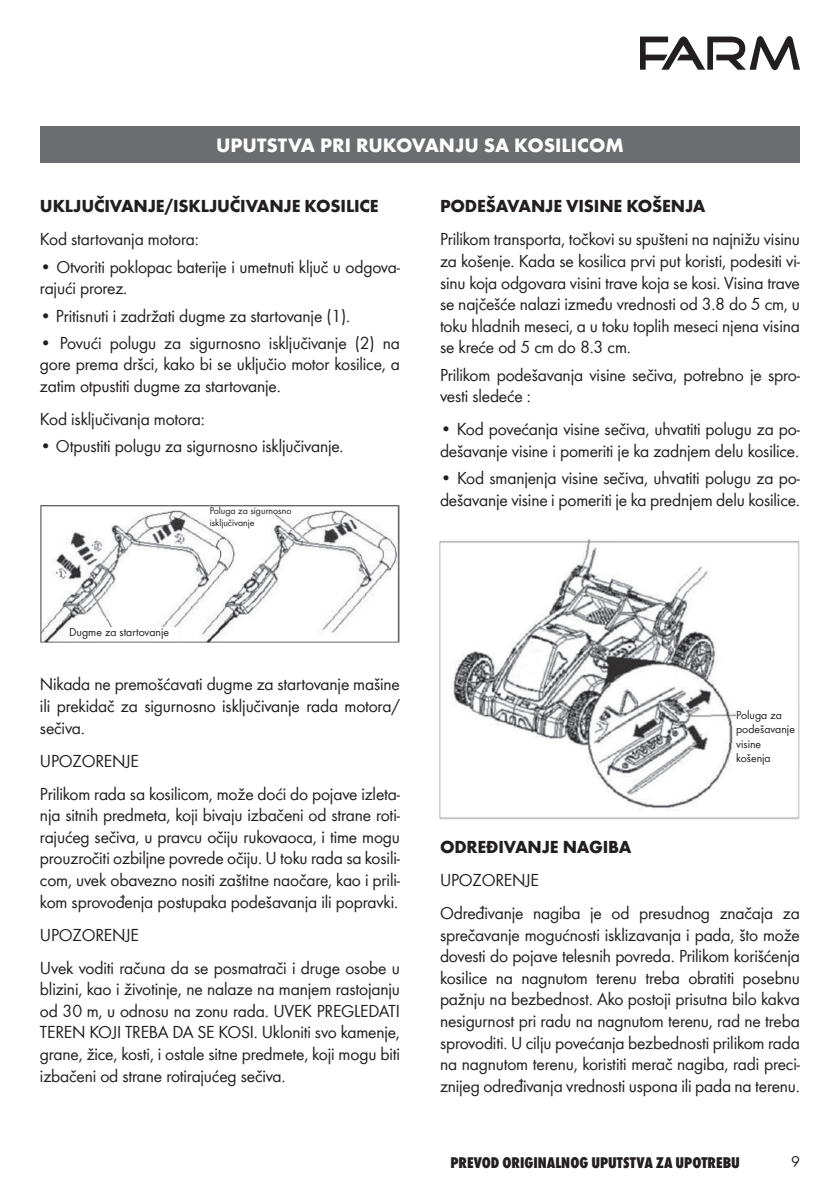
<style>
.page{position:relative;width:840px;height:1191px;background:#fff}
.page>*{position:absolute;margin:0;border:0;box-sizing:border-box;transform-origin:0 0}
.t1{font:700 20px "Wuerth";color:#fff}
.t2{font:18px/21.6px "Wuerth";letter-spacing:-.01em;color:#231f20}
.t3{font:700 18px "Wuerth";letter-spacing:-.01em;color:#231f20}
.t4{font:800 condensed 16px "Wuerth";color:#231f20}
.t5{font:16px "Wuerth";color:#231f20}
.t6{font:12px/14.4px "Wuerth";color:#231f20}
.t7{font:10px/12px "Wuerth";color:#231f20}
</style>
<div class="page">
<svg style="left:640px;top:36px;width:159px;height:34px"></svg>
<div style="left:40px;top:126px;width:759px;height:36px;background:#6c6d70"></div>
<img style="left:40px;top:505px;width:360px;height:137px">
<div style="left:214px;top:509px;width:57px;height:10px;background:#fff"></div>
<div style="left:69px;top:627px;width:108px;height:12px;background:#fff"></div>
<img style="left:440px;top:540px;width:359px;height:279px">
<div style="left:735px;top:710px;width:61px;height:57px;background:#fff"></div>
<p class="t1" style="left:216px;top:131px;width:409px">UPUTSTVA PRI RUKOVANJU SA KOSILICOM</p>
<p class="t3" style="left:40px;top:193px;width:340px">UKLJUČIVANJE/ISKLJUČIVANJE KOSILICE</p>
<p class="t2" style="left:40px;top:228px;width:160px">Kod startovanja motora:</p>
<p class="t2" style="left:40px;top:255px;width:361px">• Otvoriti poklopac baterije i umetnuti ključ u odgova&shy;rajući prorez.</p>
<p class="t2" style="left:40px;top:304px;width:311px">• Pritisnuti i zadržati dugme za startovanje (1).</p>
<p class="t2" style="left:40px;top:331px;width:361px;text-align:justify">• Povući polugu za sigurnosno isključivanje (2) na gore prema dršci, kako bi se uključio motor kosilice, a zatim otpustiti dugme za startovanje.</p>
<p class="t2" style="left:40px;top:407px;width:166px">Kod isključivanja motora:</p>
<p class="t2" style="left:40px;top:434px;width:305px">• Otpustiti polugu za sigurnosno isključivanje.</p>
<p class="t7" style="left:209px;top:504px;width:83px">Poluga za sigurnosno isključivanje</p>
<p class="t3" style="left:440px;top:193px;width:267px">PODEŠAVANJE VISINE KOŠENJA</p>
<p class="t2" style="left:440px;top:228px;width:361px;text-align:justify">Prilikom transporta, točkovi su spušteni na najnižu visinu za košenje. Kada se kosilica prvi put koristi, podesiti vi&shy;sinu koja odgovara visini trave koja se kosi. Visina trave se najčešće nalazi između vrednosti od 3.8 do 5 cm, u toku hladnih meseci, a u toku toplih meseci njena visina se kreće od 5 cm do 8.3 cm.</p>
<p class="t2" style="left:440px;top:363px;width:361px">Prilikom podešavanja visine sečiva, potrebno je spro&shy;vesti sledeće :</p>
<p class="t2" style="left:440px;top:417px;width:361px">• Kod povećanja visine sečiva, uhvatiti polugu za po&shy;dešavanje visine i pomeriti je ka zadnjem delu kosilice.</p>
<p class="t2" style="left:440px;top:466px;width:361px">• Kod smanjenja visine sečiva, uhvatiti polugu za po&shy;dešavanje visine i pomeriti je ka prednjem delu kosilice.</p>
<p class="t6" style="left:69px;top:624px;width:101px">Dugme za startovanje</p>
<p class="t2" style="left:40px;top:673px;width:361px;text-align:justify">Nikada ne premošćavati dugme za startovanje mašine ili prekidač za sigurnosno isključivanje rada motora/ sečiva.</p>
<p class="t2" style="left:40px;top:743px;width:361px;line-height:33px">UPOZORENJE<br>Prilikom rada sa kosilicom, može doći do pojave izleta-</p>
<p class="t2" style="left:40px;top:803px;width:361px;text-align:justify">nja sitnih predmeta, koji bivaju izbačeni od strane roti&shy;rajućeg sečiva, u pravcu očiju rukovaoca, i time mogu prouzročiti ozbiljne povrede očiju. U toku rada sa kosili&shy;com, uvek obavezno nositi zaštitne naočare, kao i prili&shy;kom sprovođenja postupaka podešavanja ili popravki.</p>
<p class="t2" style="left:40px;top:917px;width:361px;line-height:33px">UPOZORENJE<br>Uvek voditi računa da se posmatrači i druge osobe u</p>
<p class="t2" style="left:40px;top:977px;width:361px;text-align:justify">blizini, kao i životinje, ne nalaze na manjem rastojanju od 30 m, u odnosu na zonu rada. UVEK PREGLEDATI TEREN KOJI TREBA DA SE KOSI. Ukloniti svo kamenje, grane, žice, kosti, i ostale sitne predmete, koji mogu biti izbačeni od strane rotirajućeg sečiva.</p>
<p class="t6" style="left:735px;top:707px;width:60px">Poluga za podešavanje visine košenja</p>
<p class="t3" style="left:440px;top:833px;width:193px">ODREĐIVANJE NAGIBA</p>
<p class="t2" style="left:440px;top:862px;width:361px;line-height:33px">UPOZORENJE<br>Određivanje nagiba je od presudnog značaja za</p>
<p class="t2" style="left:440px;top:923px;width:361px;text-align:justify">sprečavanje mogućnosti isklizavanja i pada, što može dovesti do pojave telesnih povreda. Prilikom korišćenja kosilice na nagnutom terenu treba obratiti posebnu pažnju na bezbednost. Ako postoji prisutna bilo kakva nesigurnost pri radu na nagnutom terenu, rad ne treba sprovoditi. U cilju povećanja bezbednosti prilikom rada na nagnutom terenu, koristiti merač nagiba, radi preci&shy;znijeg određivanja vrednosti uspona ili pada na terenu.</p>
<p class="t4" style="left:450px;top:1151px;width:291px">PREVOD ORIGINALNOG UPUTSTVA ZA UPOTREBU</p>
<p class="t5" style="left:790px;top:1151px;width:10px">9</p>
</div>
